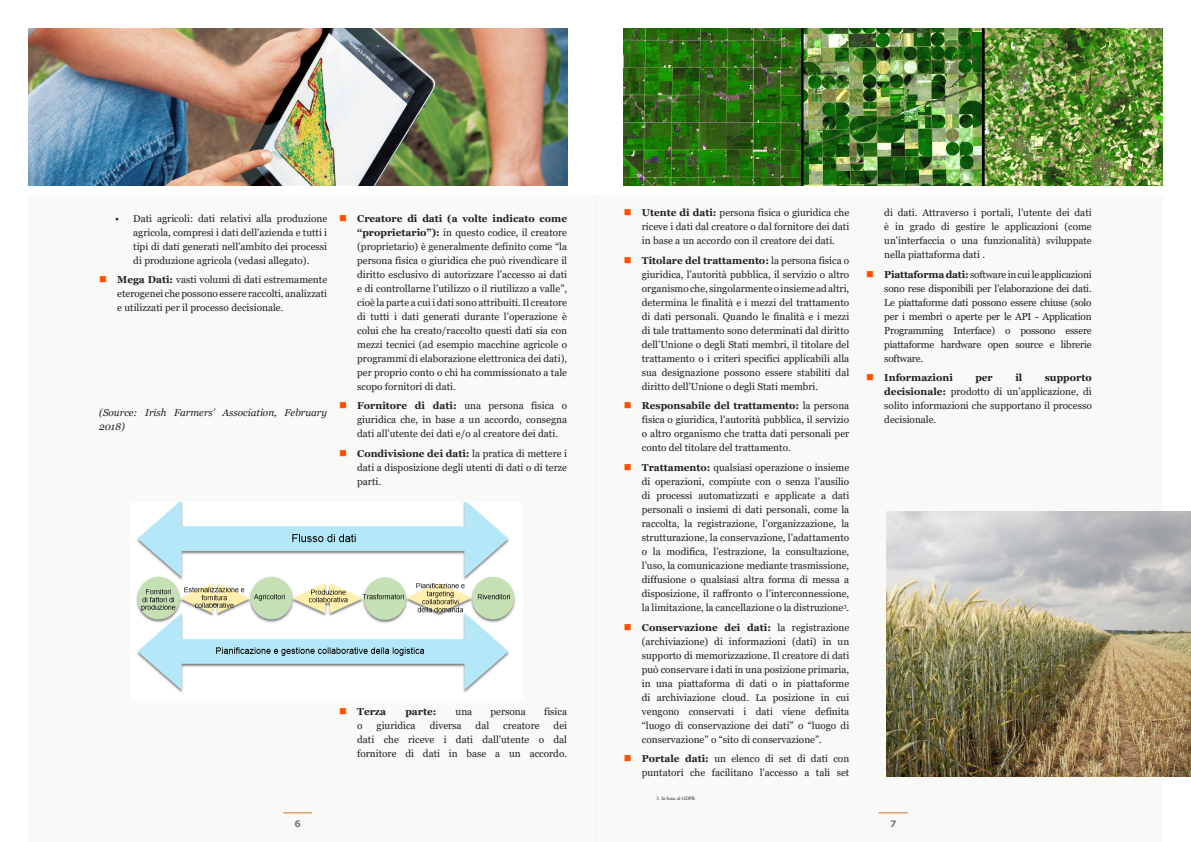
<style>
.page{position:relative;width:1191px;height:842px;background:#fff}
.page>*{position:absolute;margin:0;border:0;box-sizing:border-box;transform-origin:0 0}
.t1{font:10px/14px "Georgia";color:#231f20;text-align:justify}
.t2{font:italic 10px/14px "Georgia";color:#231f20}
.t3{font:700 10px "Georgia";color:#231f20}
.t4{font:700 9px "Verdana";color:#717074}
.t5{font:5px "Times New Roman";color:#231f20}
.s1{font-weight:700}
</style>
<div class="page">
<div style="left:28px;top:196px;width:567px;height:646px;background:#f9f9f7"></div>
<img style="left:28px;top:28px;width:539px;height:158px">
<div style="left:595px;top:196px;width:567px;height:646px;background:#f9f9f7"></div>
<img style="left:624px;top:28px;width:538px;height:158px">
<img style="left:886px;top:512px;width:305px;height:265px">
<img style="left:136px;top:502px;width:379px;height:190px">
<p class="t1" style="left:133px;top:211px;width:195px;text-indent:-18px">• Dati agricoli: dati relativi alla produzione agricola, compresi i dati dell’azienda e tutti i tipi di dati generati nell’ambito dei processi di produzione agricola (vedasi allegato).</p>
<p class="t1" style="left:117px;top:273px;width:211px"><span class="s1">Mega Dati:</span> vasti volumi di dati estremamente eterogenei che possono essere raccolti, analizzati e utilizzati per il processo decisionale.</p>
<p class="t2" style="left:99px;top:405px;width:229px">(Source: Irish Farmers’ Association, February<br>2018)</p>
<p class="t1" style="left:357px;top:211px;width:211px"><span class="s1">Creatore di dati (a volte indicato come “proprietario”):</span> in questo codice, il creatore (proprietario) è generalmente definito come “la persona fisica o giuridica che può rivendicare il diritto esclusivo di autorizzare l’accesso ai dati e di controllarne l’utilizzo o il riutilizzo a valle”, cioè la parte a cui i dati sono attribuiti. Il creatore di tutti i dati generati durante l’operazione è colui che ha creato/raccolto questi dati sia con mezzi tecnici (ad esempio macchine agricole o programmi di elaborazione elettronica dei dati), per proprio conto o chi ha commissionato a tale scopo fornitori di dati.</p>
<p class="t1" style="left:357px;top:399px;width:211px"><span class="s1">Fornitore di dati:</span> una persona fisica o giuridica che, in base a un accordo, consegna dati all’utente dei dati e/o al creatore dei dati.</p>
<p class="t1" style="left:357px;top:447px;width:211px"><span class="s1">Condivisione dei dati:</span> la pratica di mettere i dati a disposizione degli utenti di dati o di terze parti.</p>
<p class="t3" style="left:357px;top:705px;width:30px">Terza</p>
<p class="t3" style="left:405px;top:705px;width:33px">parte:</p>
<p class="t1" style="left:455px;top:704px;width:18px">una</p>
<p class="t1" style="left:490px;top:704px;width:37px">persona</p>
<p class="t1" style="left:544px;top:704px;width:25px">fisica</p>
<p class="t1" style="left:357px;top:718px;width:7px">o</p>
<p class="t1" style="left:376px;top:718px;width:41px">giuridica</p>
<p class="t1" style="left:430px;top:718px;width:33px">diversa</p>
<p class="t1" style="left:475px;top:718px;width:15px">dal</p>
<p class="t1" style="left:503px;top:718px;width:38px">creatore</p>
<p class="t1" style="left:357px;top:718px;width:211px;text-indent:196px">dei dati che riceve i dati dall’utente o dal fornitore di dati in base a un accordo.</p>
<p class="t1" style="left:642px;top:206px;width:209px"><span class="s1">Utente di dati:</span> persona fisica o giuridica che riceve i dati dal creatore o dal fornitore dei dati in base a un accordo con il creatore dei dati.</p>
<p class="t1" style="left:642px;top:253px;width:209px"><span class="s1">Titolare del trattamento:</span> la persona fisica o giuridica, l’autorità pubblica, il servizio o altro organismo che, singolarmente o insieme ad altri, determina le finalità e i mezzi del trattamento di dati personali. Quando le finalità e i mezzi di tale trattamento sono determinati dal diritto dell’Unione o degli Stati membri, il titolare del trattamento o i criteri specifici applicabili alla sua designazione possono essere stabiliti dal diritto dell’Unione o degli Stati membri.</p>
<p class="t1" style="left:642px;top:399px;width:209px"><span class="s1">Responsabile del trattamento:</span> la persona fisica o giuridica, l’autorità pubblica, il servizio o altro organismo che tratta dati personali per conto del titolare del trattamento.</p>
<p class="t1" style="left:642px;top:461px;width:209px"><span class="s1">Trattamento:</span> qualsiasi operazione o insieme di operazioni, compiute con o senza l’ausilio di processi automatizzati e applicate a dati personali o insiemi di dati personali, come la raccolta, la registrazione, l’organizzazione, la strutturazione, la conservazione, l’adattamento o la modifica, l’estrazione, la consultazione, l’uso, la comunicazione mediante trasmissione, diffusione o qualsiasi altra forma di messa a disposizione, il raffronto o l’interconnessione, la limitazione, la cancellazione o la distruzione<sup>3</sup>.</p>
<p class="t1" style="left:642px;top:620px;width:209px"><span class="s1">Conservazione dei dati:</span> la registrazione (archiviazione) di informazioni (dati) in un supporto di memorizzazione. Il creatore di dati può conservare i dati in una posizione primaria, in una piattaforma di dati o in piattaforme di archiviazione cloud. La posizione in cui vengono conservati i dati viene definita “luogo di conservazione dei dati” o “luogo di conservazione” o “sito di conservazione”.</p>
<p class="t1" style="left:642px;top:752px;width:209px"><span class="s1">Portale dati:</span> un elenco di set di dati con puntatori che facilitano l’accesso a tali set</p>
<p class="t5" style="left:656px;top:795px;width:40px">3. In base al GDPR</p>
<p class="t1" style="left:884px;top:206px;width:209px">di dati. Attraverso i portali, l’utente dei dati è in grado di gestire le applicazioni (come un’interfaccia o una funzionalità) sviluppate nella piattaforma dati .</p>
<p class="t1" style="left:884px;top:267px;width:209px"><span class="s1">Piattaforma dati:</span> software in cui le applicazioni sono rese disponibili per l’elaborazione dei dati.<br>Le piattaforme dati possono essere chiuse (solo per i membri o aperte per le API - Application Programming Interface) o possono essere piattaforme hardware open source e librerie software.</p>
<p class="t3" style="left:884px;top:371px;width:70px">Informazioni</p>
<p class="t3" style="left:975px;top:371px;width:19px">per</p>
<p class="t3" style="left:1015px;top:371px;width:8px">il</p>
<p class="t1" style="left:884px;top:371px;width:209px;text-indent:160px"><span class="s1">supporto decisionale:</span> prodotto di un’applicazione, di solito informazioni che supportano il processo decisionale.</p>
<p class="t4" style="left:294px;top:818px;width:8px">6</p>
<p class="t4" style="left:890px;top:818px;width:8px">7</p>
</div>
